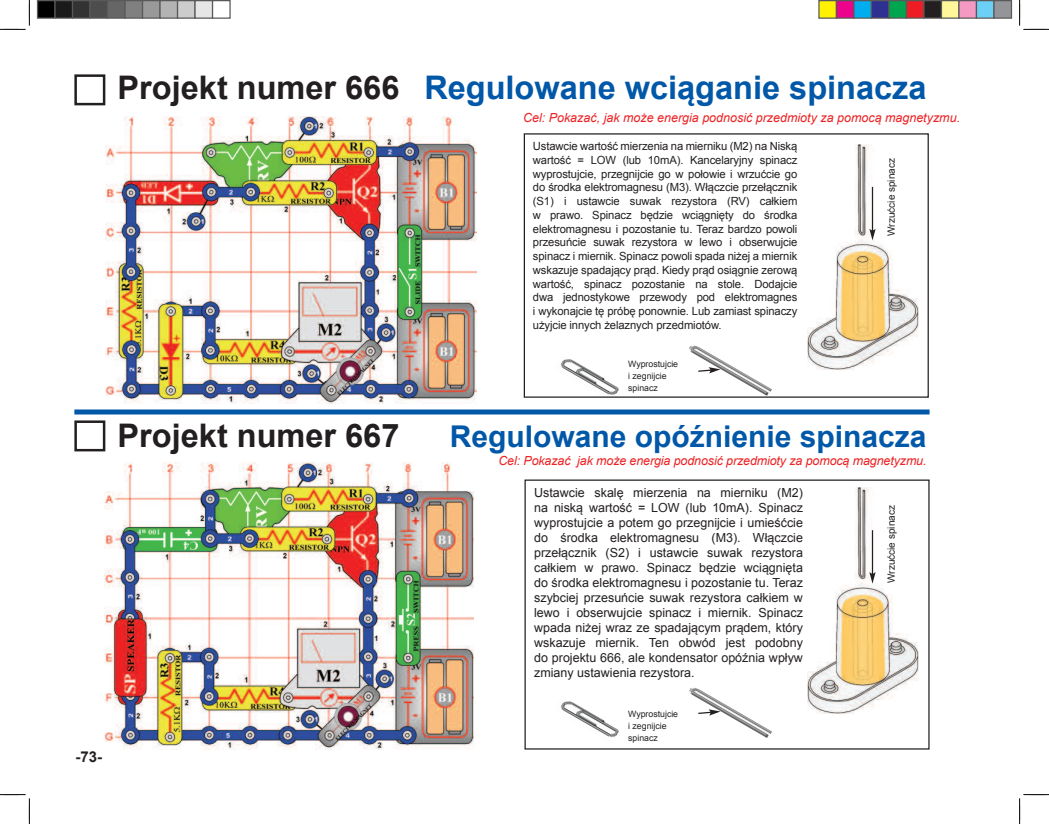
<style>
.page{position:relative;width:1049px;height:824px;background:#fff}
.page>*{position:absolute;margin:0;border:0;box-sizing:border-box;transform-origin:0 0}
.t1{font:700 32.5px "Arial";color:#0157a8}
.t2{font:700 32.5px "Arial";color:#231f20}
.t3{font:700 30px "Arial";color:#0157a8}
.t4{font:700 15px "Arial";color:#231f20}
.t5{font:12.5px/15px "Arial";color:#231f20;text-align:justify}
.t6{font:italic 12.5px "Arial";letter-spacing:-.005em;color:#ec2224}
.t7{font:11.25px/13.8px "Arial";letter-spacing:-.01em;color:#231f20;text-align:justify}
.t8{font:10px "Arial";color:#231f20}
.t9{font:8.75px/12px "Arial";color:#231f20}
.s1{color:#231f20}
</style>
<div class="page">
<div style="left:74px;top:74px;width:31px;height:31px;border:2px solid #231f20"></div>
<div style="left:74px;top:420px;width:31px;height:31px;border:2px solid #231f20"></div>
<img style="left:560px;top:359px;width:59px;height:36px">
<img style="left:689px;top:345px;width:83px;height:51px">
<svg style="left:697px;top:367px;width:23px;height:6px"></svg>
<div style="left:74px;top:409px;width:855px;height:5px;background:#0157a8"></div>
<div style="left:524px;top:133px;width:405px;height:265px;border:1px solid #231f20"></div>
<img style="left:106px;top:117px;width:371px;height:286px">
<img style="left:807px;top:145px;width:112px;height:225px">
<hr style="left:872px;top:187px;width:1px;height:44px;background:#231f20">
<div style="left:876px;top:192px;width:38px;height:29px;background:#fff"></div>
<svg style="left:869px;top:229px;width:6px;height:11px"></svg>
<div style="left:524px;top:479px;width:405px;height:270px;border:1px solid #231f20"></div>
<img style="left:807px;top:488px;width:112px;height:225px">
<hr style="left:872px;top:530px;width:1px;height:44px;background:#231f20">
<div style="left:876px;top:536px;width:38px;height:31px;background:#fff"></div>
<svg style="left:869px;top:572px;width:6px;height:12px"></svg>
<img style="left:560px;top:701px;width:59px;height:36px">
<svg style="left:689px;top:687px;width:83px;height:51px"></svg>
<img style="left:104px;top:463px;width:369px;height:286px">
<svg style="left:0;top:0;width:30px;height:30px"></svg>
<svg style="left:0;top:794px;width:30px;height:30px"></svg>
<svg style="left:1019px;top:0;width:30px;height:30px"></svg>
<svg style="left:1019px;top:794px;width:30px;height:30px"></svg>
<div style="left:38px;top:1px;width:17px;height:17px;background:#000"></div>
<div style="left:37px;top:0;width:19px;height:19px;border:1px solid #595959"></div>
<div style="left:55px;top:1px;width:18px;height:17px;background:#1a1a1a"></div>
<div style="left:54px;top:0;width:19px;height:19px;border:1px solid #595959"></div>
<div style="left:73px;top:1px;width:17px;height:17px;background:#333"></div>
<div style="left:72px;top:0;width:19px;height:19px;border:1px solid #595959"></div>
<div style="left:90px;top:1px;width:18px;height:17px;background:#4d4d4d"></div>
<div style="left:89px;top:0;width:19px;height:19px;border:1px solid #595959"></div>
<div style="left:108px;top:1px;width:17px;height:17px;background:#666"></div>
<div style="left:107px;top:0;width:19px;height:19px;border:1px solid #595959"></div>
<div style="left:125px;top:1px;width:18px;height:17px;background:#808080"></div>
<div style="left:124px;top:0;width:19px;height:19px;border:1px solid #595959"></div>
<div style="left:143px;top:1px;width:17px;height:17px;background:#999"></div>
<div style="left:142px;top:0;width:19px;height:19px;border:1px solid #595959"></div>
<div style="left:160px;top:1px;width:18px;height:17px;background:#b3b3b3"></div>
<div style="left:159px;top:0;width:19px;height:19px;border:1px solid #595959"></div>
<div style="left:178px;top:1px;width:17px;height:17px;background:#ccc"></div>
<div style="left:177px;top:0;width:19px;height:19px;border:1px solid #595959"></div>
<div style="left:195px;top:1px;width:18px;height:17px;background:#e6e6e6"></div>
<div style="left:194px;top:0;width:19px;height:19px;border:1px solid #595959"></div>
<div style="left:212px;top:0;width:19px;height:19px;border:1px solid #595959"></div>
<div style="left:819px;top:1px;width:17px;height:17px;background:#fff101"></div>
<div style="left:818px;top:0;width:19px;height:19px;border:1px solid #595959"></div>
<div style="left:836px;top:1px;width:18px;height:17px;background:#ed028c"></div>
<div style="left:836px;top:0;width:18px;height:19px;border:1px solid #595959"></div>
<div style="left:854px;top:1px;width:17px;height:17px;background:#00aeef"></div>
<div style="left:853px;top:0;width:19px;height:19px;border:1px solid #595959"></div>
<div style="left:871px;top:1px;width:18px;height:17px;background:#2e3092"></div>
<div style="left:871px;top:0;width:18px;height:19px;border:1px solid #595959"></div>
<div style="left:889px;top:1px;width:17px;height:17px;background:#00a54f"></div>
<div style="left:888px;top:0;width:19px;height:19px;border:1px solid #595959"></div>
<div style="left:906px;top:1px;width:18px;height:17px;background:#ee1d23"></div>
<div style="left:906px;top:0;width:18px;height:19px;border:1px solid #595959"></div>
<div style="left:924px;top:1px;width:17px;height:17px;background:#231f20"></div>
<div style="left:923px;top:0;width:19px;height:19px;border:1px solid #595959"></div>
<div style="left:941px;top:1px;width:18px;height:17px;background:#fff79a"></div>
<div style="left:941px;top:0;width:18px;height:19px;border:1px solid #595959"></div>
<div style="left:959px;top:1px;width:17px;height:17px;background:#f499c2"></div>
<div style="left:958px;top:0;width:19px;height:19px;border:1px solid #595959"></div>
<div style="left:976px;top:1px;width:18px;height:17px;background:#6bcff6"></div>
<div style="left:976px;top:0;width:18px;height:19px;border:1px solid #595959"></div>
<div style="left:994px;top:1px;width:17px;height:17px;background:#939598"></div>
<div style="left:993px;top:0;width:19px;height:19px;border:1px solid #595959"></div>
<h3 class="t4" style="left:76px;top:747px;width:28px">-73-</h3>
<h1 class="t1" style="left:118px;top:66px;width:810px"><span class="s1">Projekt numer 666</span> Regulowane wciąganie spinacza</h1>
<p class="t6" style="left:523px;top:110px;width:438px">Cel: Pokazać, jak może energia podnosić przedmioty za pomocą magnetyzmu.</p>
<p class="t7" style="left:533px;top:139px;width:266px">Ustawcie wartość mierzenia na mierniku (M2) na Niską wartość = LOW (lub 10mA). Kancelaryjny spinacz wyprostujcie, przegnijcie go w połowie i wrzućcie go do środka elektromagnesu (M3). Włączcie przełącznik (S1) i ustawcie suwak rezystora (RV) całkiem w prawo. Spinacz będzie wciągnięty do środka elektromagnesu i pozostanie tu. Teraz bardzo powoli przesuńcie suwak rezystora w lewo i obserwujcie spinacz i miernik. Spinacz powoli spada niżej a miernik wskazuje spadający prąd. Kiedy prąd osiągnie zerową wartość, spinacz pozostanie na stole. Dodajcie dwa jednostykowe przewody pod elektromagnes i wykonajcie tę próbę ponownie. Lub zamiast spinaczy użyjcie innych żelaznych przedmiotów.</p>
<p class="t9" style="left:628px;top:358px;width:51px">Wyprostujcie i zegnijcie spinacz</p>
<p class="t8" style="left:885px;top:236px;width:79px;rotate:-90deg">Wrzućcie spinacz</p>
<h1 class="t2" style="left:118px;top:414px;width:283px">Projekt numer 667</h1>
<h2 class="t3" style="left:450px;top:417px;width:478px">Regulowane opóźnienie spinacza</h2>
<p class="t6" style="left:498px;top:453px;width:430px">Cel: Pokazać jak może energia podnosić przedmioty za pomocą magnetyzmu.</p>
<p class="t5" style="left:534px;top:485px;width:270px">Ustawcie skalę mierzenia na mierniku (M2) na niską wartość = LOW (lub 10mA). Spinacz wyprostujcie a potem go przegnijcie i umieśćcie do środka elektromagnesu (M3). Włączcie przełącznik (S2) i ustawcie suwak rezystora całkiem w prawo. Spinacz będzie wciągnięta do środka elektromagnesu i pozostanie tu. Teraz szybciej przesuńcie suwak rezystora całkiem w lewo i obserwujcie spinacz i miernik. Spinacz wpada niżej wraz ze spadającym prądem, który wskazuje miernik. Ten obwód jest podobny do projektu 666, ale kondensator opóźnia wpływ zmiany ustawienia rezystora.</p>
<p class="t9" style="left:628px;top:708px;width:51px">Wyprostujcie i zegnijcie spinacz</p>
<p class="t8" style="left:885px;top:583px;width:79px;rotate:-90deg">Wrzućcie spinacz</p>
</div>
